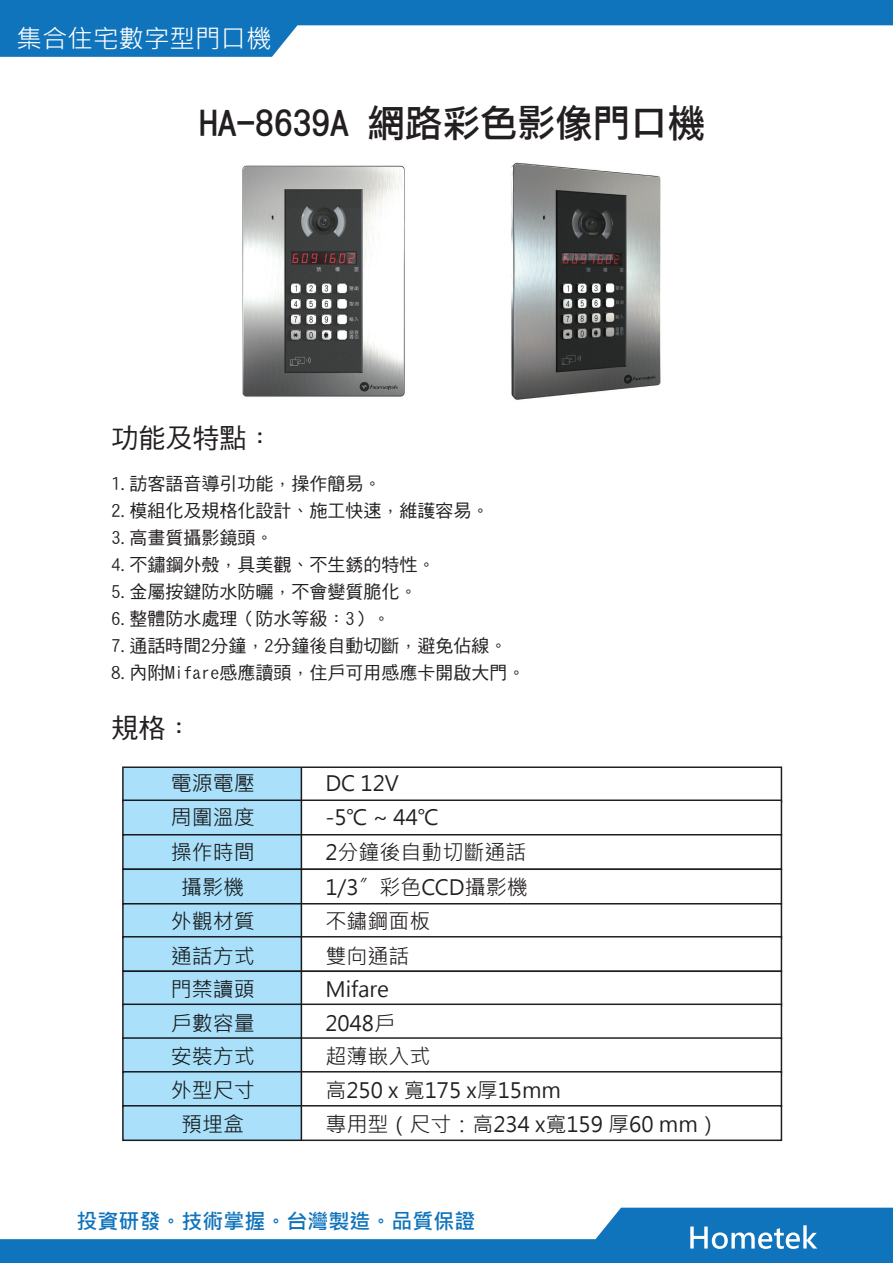
<style>
.page{position:relative;width:893px;height:1263px;background:#fff}
.page>*{position:absolute;margin:0;border:0;box-sizing:border-box;transform-origin:0 0}
.t1{font:37.5px "DF Li Hei W5 WIN BF";color:#231f20}
.t2{font:27px "DF Hei Md HKSCS U";color:#231f20}
.t3{font:25.5px "Microsoft Jheng Hei";color:#fff}
.t4{font:21px/34.2px "Microsoft Jheng Hei";color:#231f20}
.t5{font:700 21px "Microsoft Jheng Hei";color:#1074bc}
.t6{font:18px/27px "DF Hei Md HKSCS U";color:#231f20}
</style>
<div class="page">
<svg style="left:0;top:1208px;width:893px;height:55px;fill:#1074bc"></svg>
<svg style="left:0;top:0;width:893px;height:57px;fill:#1074bc"></svg>
<svg style="left:690px;top:1225px;width:127px;height:24px"></svg>
<div style="left:122px;top:766px;width:660px;height:36px;border:2px solid #231f20"></div>
<div style="left:122px;top:799px;width:660px;height:36px;border:2px solid #231f20"></div>
<div style="left:122px;top:834px;width:660px;height:36px;border:2px solid #231f20"></div>
<div style="left:122px;top:868px;width:660px;height:36px;border:2px solid #231f20"></div>
<div style="left:122px;top:903px;width:660px;height:36px;border:2px solid #231f20"></div>
<div style="left:122px;top:936px;width:660px;height:36px;border:2px solid #231f20"></div>
<div style="left:122px;top:970px;width:660px;height:36px;border:2px solid #231f20"></div>
<div style="left:122px;top:1003px;width:660px;height:36px;border:2px solid #231f20"></div>
<div style="left:122px;top:1037px;width:660px;height:36px;border:2px solid #231f20"></div>
<div style="left:122px;top:1071px;width:660px;height:36px;border:2px solid #231f20"></div>
<div style="left:122px;top:1105px;width:660px;height:36px;border:2px solid #231f20"></div>
<hr style="left:301px;top:767px;width:1px;height:374px;background:#231f20">
<div style="left:123px;top:768px;width:178px;height:372px;background:#aae0f9"></div>
<img style="left:242px;top:165px;width:163px;height:232px">
<img style="left:511px;top:162px;width:150px;height:238px">
<h3 class="t3" style="left:16px;top:23px;width:256px">集合住宅數字型門口機</h3>
<h1 class="t1" style="left:199px;top:103px;width:508px">HA-8639A 網路彩色影像門口機</h1>
<h2 class="t2" style="left:112px;top:424px;width:163px">功能及特點：</h2>
<p class="t6" style="left:112px;top:470px;width:415px">1.訪客語音導引功能，操作簡易。<br>2.模組化及規格化設計、施工快速，維護容易。<br>3.高畫質攝影鏡頭。<br>4.不鏽鋼外殼，具美觀、不生銹的特性。<br>5.金屬按鍵防水防曬，不會變質脆化。<br>6.整體防水處理（防水等級：3）。<br>7.通話時間2分鐘，2分鐘後自動切斷，避免佔線。<br>8.內附Mifare感應讀頭，住戶可用感應卡開啟大門。</p>
<h2 class="t2" style="left:112px;top:715px;width:82px">規格：</h2>
<p class="t4" style="left:171px;top:766px;width:85px">電源電壓</p>
<p class="t4" style="left:325px;top:766px;width:203px">DC 12V<br>-5℃ ~ 44℃<br>2分鐘後自動切斷通話</p>
<p class="t4" style="left:171px;top:801px;width:85px">周圍溫度操作時間</p>
<p class="t4" style="left:171px;top:870px;width:85px;text-align:center">攝影機外觀材質</p>
<p class="t4" style="left:325px;top:870px;width:204px">1/3〞彩色CCD攝影機</p>
<p class="t4" style="left:325px;top:939px;width:85px">雙向通話</p>
<p class="t4" style="left:325px;top:904px;width:106px">不鏽鋼面板</p>
<p class="t4" style="left:171px;top:939px;width:85px;line-height:33px">通話方式門禁讀頭</p>
<p class="t4" style="left:325px;top:972px;width:65px">Mifare</p>
<p class="t4" style="left:171px;top:1006px;width:85px">戶數容量</p>
<p class="t4" style="left:325px;top:1006px;width:71px">2048戶</p>
<p class="t4" style="left:171px;top:1039px;width:85px">安裝方式</p>
<p class="t4" style="left:325px;top:1039px;width:106px">超薄嵌入式</p>
<p class="t4" style="left:171px;top:1073px;width:85px;line-height:33.8px;text-align:center">外型尺寸預埋盒</p>
<p class="t4" style="left:325px;top:1073px;width:395px;line-height:33.8px">高250 x 寬175 x厚15mm<br>專用型（尺寸：高234 x寬159 厚60 mm）</p>
<p class="t5" style="left:76px;top:1208px;width:400px">投資研發。技術掌握。台灣製造。品質保證</p>
</div>
